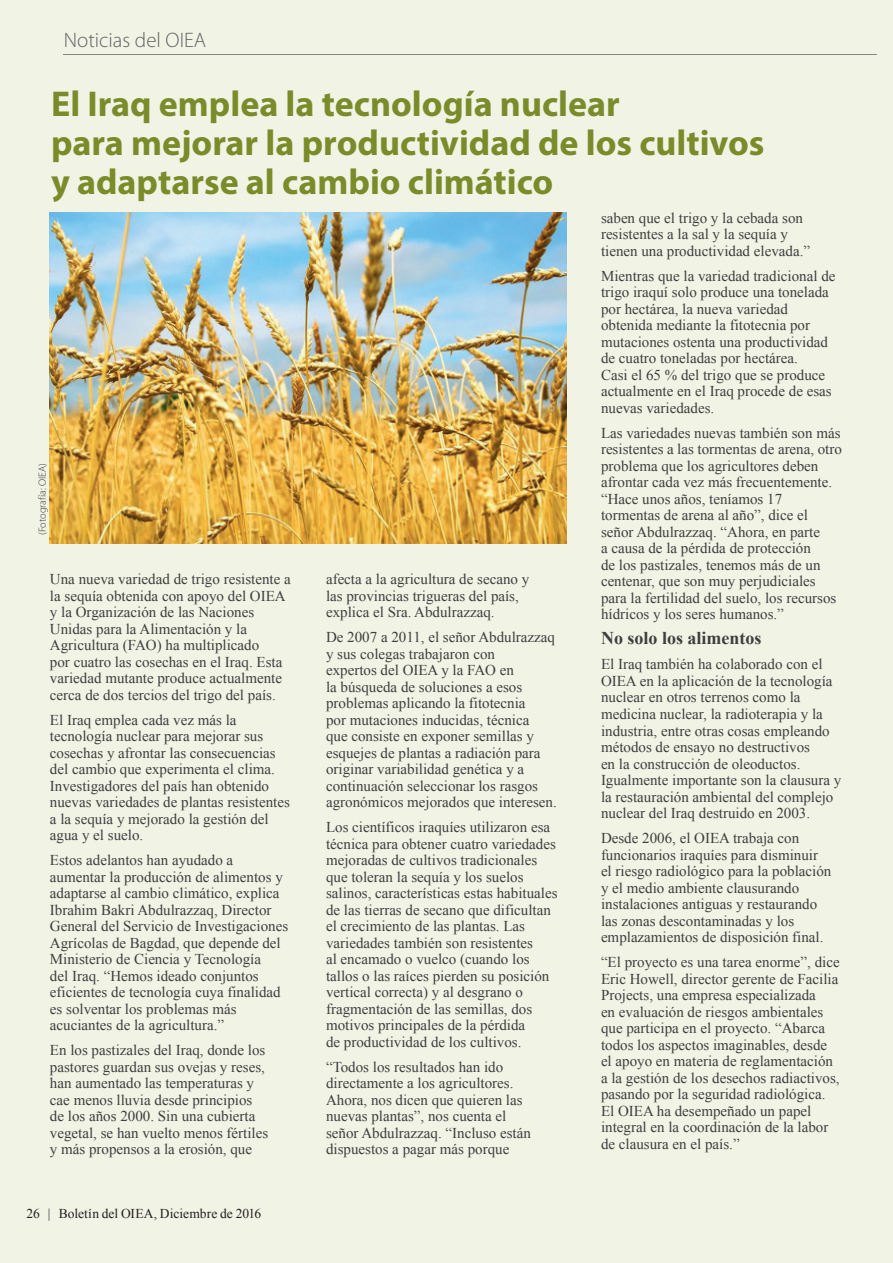
<style>
.page{position:relative;width:893px;height:1263px;background:#f1f3e5}
.page>*{position:absolute;margin:0;border:0;box-sizing:border-box;transform-origin:0 0}
.t1{font:700 36px/39px "Myriad Pro";color:#7a8c2a}
.t2{font:300 21px "Myriad Pro";color:#636366}
.t3{font:700 18px "Times New Roman";color:#3e3e3f}
.t4{font:15px/16.5px "Times New Roman";color:#3e3e3f}
.t5{font:13.5px "Times New Roman";letter-spacing:.005em;color:#231f20}
.t6{font:300 10.5px "Myriad Pro";color:#3e3e3f}
</style>
<div class="page">
<hr style="left:64px;top:54px;width:813px;height:1px;background:#858788">
<img style="left:50px;top:212px;width:517px;height:331px">
<h2 class="t2" style="left:64px;top:27px;width:144px">Noticias del OIEA</h2>
<h1 class="t1" style="left:51px;top:83px;width:715px">El Iraq emplea la tecnología nuclear<br>para mejorar la productividad de los cultivos y adaptarse al cambio climático</h1>
<p class="t6" style="left:36px;top:535px;width:74px;rotate:-90deg">(Fotografía: OIEA)</p>
<p class="t4" style="left:50px;top:570px;width:242px">Una nueva variedad de trigo resistente a la sequía obtenida con apoyo del OIEA y la Organización de las Naciones Unidas para la Alimentación y la Agricultura (FAO) ha multiplicado<br>por cuatro las cosechas en el Iraq. Esta variedad mutante produce actualmente cerca de dos tercios del trigo del país.</p>
<p class="t4" style="left:50px;top:711px;width:241px">El Iraq emplea cada vez más la tecnología nuclear para mejorar sus cosechas y afrontar las consecuencias del cambio que experimenta el clima.<br>Investigadores del país han obtenido nuevas variedades de plantas resistentes a la sequía y mejorado la gestión del agua y el suelo.</p>
<p class="t4" style="left:50px;top:852px;width:240px">Estos adelantos han ayudado a aumentar la producción de alimentos y adaptarse al cambio climático, explica Ibrahim Bakri Abdulrazzaq, Director General del Servicio de Investigaciones Agrícolas de Bagdad, que depende del Ministerio de Ciencia y Tecnología<br>del Iraq. “Hemos ideado conjuntos eficientes de tecnología cuya finalidad es solventar los problemas más acuciantes de la agricultura.”</p>
<p class="t4" style="left:50px;top:1042px;width:220px">En los pastizales del Iraq, donde los pastores guardan sus ovejas y reses, han aumentado las temperaturas y cae menos lluvia desde principios de los años 2000. Sin una cubierta vegetal, se han vuelto menos fértiles y más propensos a la erosión, que</p>
<p class="t5" style="left:26px;top:1205px;width:236px">26 | Boletín del OIEA, Diciembre de 2016</p>
<p class="t4" style="left:326px;top:570px;width:205px">afecta a la agricultura de secano y las provincias trigueras del país, explica el Sra. Abdulrazzaq.</p>
<p class="t4" style="left:326px;top:628px;width:232px">De 2007 a 2011, el señor Abdulrazzaq y sus colegas trabajaron con<br>expertos del OIEA y la FAO en<br>la búsqueda de soluciones a esos problemas aplicando la fitotecnia<br>por mutaciones inducidas, técnica<br>que consiste en exponer semillas y esquejes de plantas a radiación para originar variabilidad genética y a continuación seleccionar los rasgos agronómicos mejorados que interesen.</p>
<p class="t4" style="left:326px;top:819px;width:233px">Los científicos iraquíes utilizaron esa técnica para obtener cuatro variedades mejoradas de cultivos tradicionales que toleran la sequía y los suelos salinos, características estas habituales de las tierras de secano que dificultan el crecimiento de las plantas. Las variedades también son resistentes<br>al encamado o vuelco (cuando los tallos o las raíces pierden su posición vertical correcta) y al desgrano o fragmentación de las semillas, dos motivos principales de la pérdida<br>de productividad de los cultivos.</p>
<p class="t4" style="left:326px;top:1058px;width:206px">“Todos los resultados han ido directamente a los agricultores.<br>Ahora, nos dicen que quieren las nuevas plantas”, nos cuenta el señor Abdulrazzaq. “Incluso están dispuestos a pagar más porque</p>
<p class="t4" style="left:601px;top:209px;width:211px">saben que el trigo y la cebada son resistentes a la sal y la sequía y tienen una productividad elevada.”</p>
<p class="t4" style="left:601px;top:267px;width:236px">Mientras que la variedad tradicional de trigo iraquí solo produce una tonelada por hectárea, la nueva variedad obtenida mediante la fitotecnia por mutaciones ostenta una productividad de cuatro toneladas por hectárea.<br>Casi el 65 % del trigo que se produce actualmente en el Iraq procede de esas nuevas variedades.</p>
<p class="t4" style="left:601px;top:424px;width:242px">Las variedades nuevas también son más resistentes a las tormentas de arena, otro problema que los agricultores deben afrontar cada vez más frecuentemente. “Hace unos años, teníamos 17 tormentas de arena al año”, dice el señor Abdulrazzaq. “Ahora, en parte<br>a causa de la pérdida de protección<br>de los pastizales, tenemos más de un centenar, que son muy perjudiciales para la fertilidad del suelo, los recursos hídricos y los seres humanos.”</p>
<p class="t3" style="left:601px;top:626px;width:162px">No solo los alimentos</p>
<p class="t4" style="left:601px;top:656px;width:242px">El Iraq también ha colaborado con el OIEA en la aplicación de la tecnología nuclear en otros terrenos como la medicina nuclear, la radioterapia y la industria, entre otras cosas empleando métodos de ensayo no destructivos<br>en la construcción de oleoductos.<br>Igualmente importante son la clausura y la restauración ambiental del complejo nuclear del Iraq destruido en 2003.</p>
<p class="t4" style="left:601px;top:829px;width:232px">Desde 2006, el OIEA trabaja con funcionarios iraquíes para disminuir el riesgo radiológico para la población y el medio ambiente clausurando instalaciones antiguas y restaurando las zonas descontaminadas y los emplazamientos de disposición final.</p>
<p class="t4" style="left:601px;top:953px;width:240px">“El proyecto es una tarea enorme”, dice Eric Howell, director gerente de Facilia Projects, una empresa especializada<br>en evaluación de riesgos ambientales que participa en el proyecto. “Abarca todos los aspectos imaginables, desde el apoyo en materia de reglamentación a la gestión de los desechos radiactivos, pasando por la seguridad radiológica.<br>El OIEA ha desempeñado un papel integral en la coordinación de la labor de clausura en el país.”</p>
</div>
